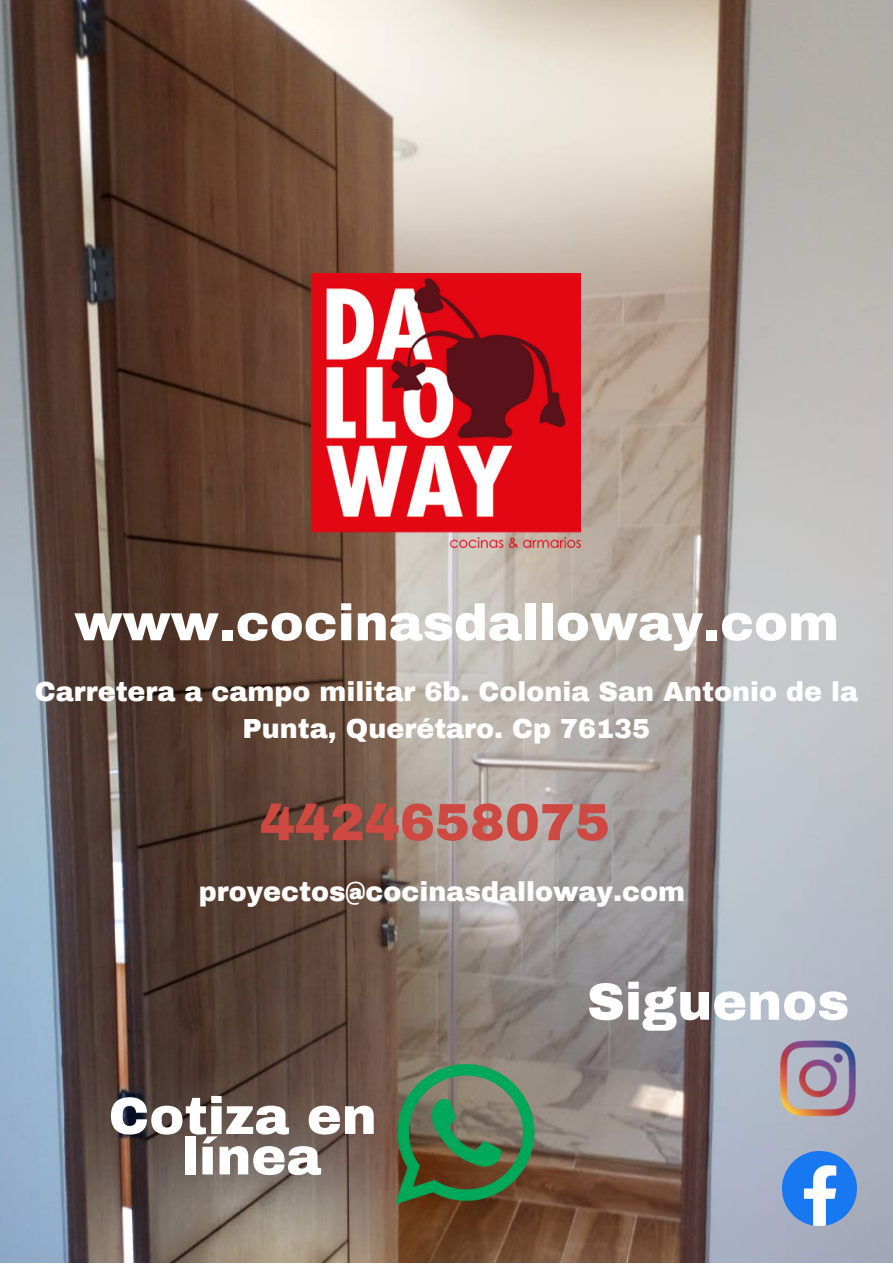
<style>
.page{position:relative;width:893px;height:1264px;background:#fff}
.page>*{position:absolute;margin:0;border:0;box-sizing:border-box;transform-origin:0 0}
.t1{font:900 52.5px/40.5px "Archivo";color:#fff;text-align:center}
.t2{font:900 52.5px "Archivo";color:#cd4941}
.t3{font:900 51px "Archivo";color:#fff}
.t4{font:900 27px/37px "Archivo";color:#fff;text-align:center}
</style>
<div class="page">
<img style="left:0;top:0;width:892px;height:1262px">
<img style="left:312px;top:273px;width:268px;height:275px">
<img style="left:782px;top:1151px;width:74px;height:74px">
<img style="left:771px;top:1031px;width:95px;height:102px">
<img style="left:394px;top:1062px;width:142px;height:143px">
<h2 class="t3" style="left:74px;top:595px;width:766px">www.cocinasdalloway.com</h2>
<p class="t4" style="left:35px;top:673px;width:824px">Carretera a campo militar 6b. Colonia San Antonio de la<br>Punta, Querétaro. Cp 76135</p>
<h1 class="t2" style="left:260px;top:794px;width:351px">4424658075</h1>
<p class="t4" style="left:199px;top:873px;width:488px">proyectos@cocinasdalloway.com</p>
<h1 class="t1" style="left:108px;top:1096px;width:270px">Cotiza en línea</h1>
<h1 class="t1" style="left:587px;top:981px;width:264px">Siguenos</h1>
</div>
